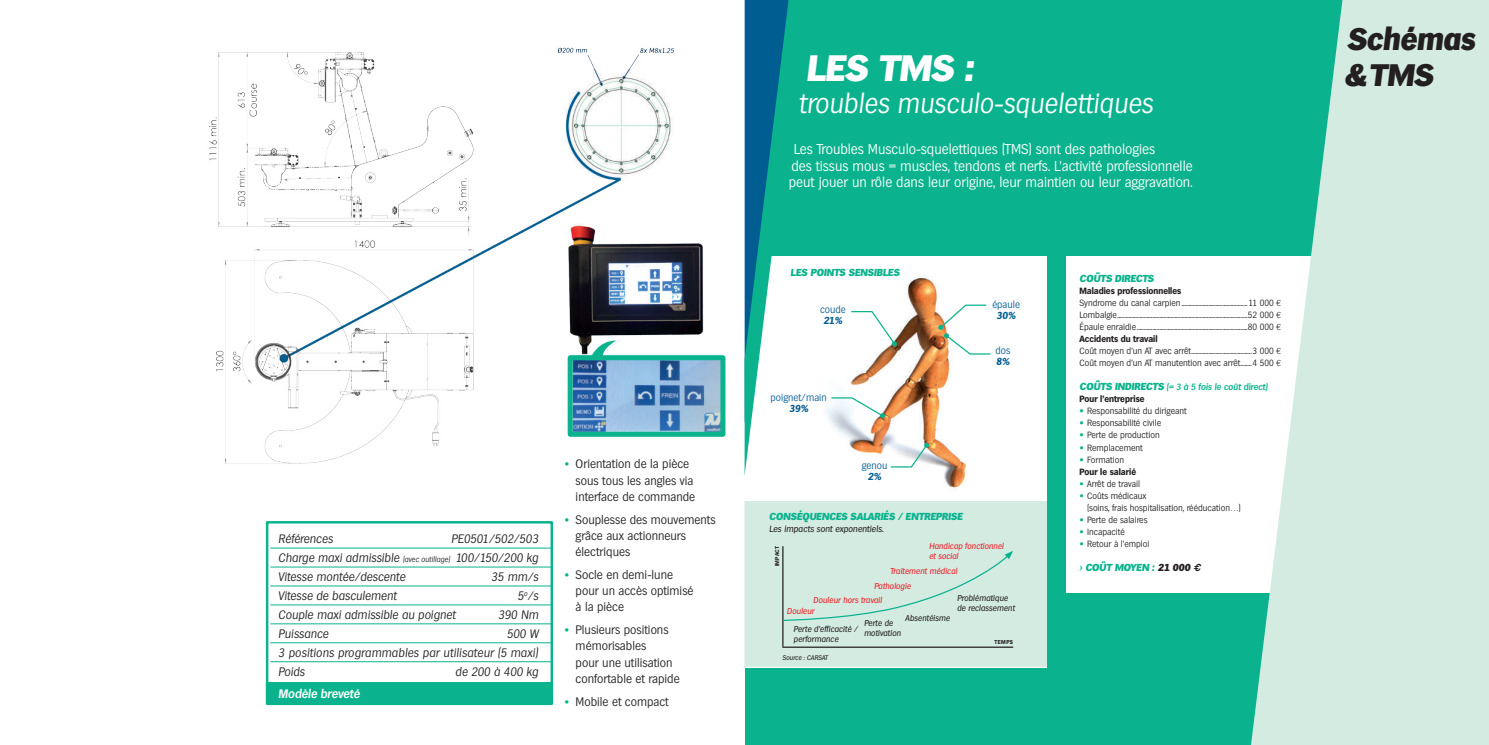
<style>
.page{position:relative;width:1489px;height:745px;background:#fff}
.page>*{position:absolute;margin:0;border:0;box-sizing:border-box;transform-origin:0 0}
.t1{font:italic 800 35.62px "Hamburg";color:#fff}
.t2{font:italic 800 30.12px/36.1px "Hamburg";color:#231f20}
.t3{font:italic 300 26.88px "Hamburg";color:#fff}
.t4{font:300 13.75px/16.5px "Hamburg";color:#fff}
.t5{font:300 11.88px/16px "Hamburg";color:#231f20}
.t6{font:italic 300 11.88px/18.9px "Hamburg";color:#231f20;text-align:justify}
.t7{font:italic 600 11.88px "Hamburg";color:#fff}
.t8{font:italic 800 9.88px "Hamburg";color:#0ab38d}
.t9{font:300 9.88px "Hamburg";color:#005d91}
.t10{font:italic 700 9.88px "Hamburg";color:#005d91}
.t11{font:300 8.75px/12px "Hamburg";color:#231f20}
.t12{font:italic 600 8.75px/12px "Hamburg";color:#0ab38d}
.t13{font:italic 8.75px "Hamburg";color:#231f20}
.t14{font:700 8.75px/12px "Hamburg";color:#231f20}
.t15{font:italic 8.25px/9.9px "Hamburg";color:#231f20}
.t16{font:italic 8.25px/9.9px "Hamburg";color:#ee1d23}
.t17{font:italic 6.5px "Hamburg";color:#231f20}
.t18{font:700 5.5px "Hamburg";letter-spacing:.06em;color:#231f20}
.s1{font-size:7.5px}
.s2{font-family:"Arial";font-weight:700;color:#0ab38d}
.s3{font-weight:700}
.s4{font-family:"Helvetica"}
.s5{font-weight:800;font-size:9.88px}
.s6{font-weight:700;font-style:normal;color:#231f20}
.s7{font-family:"Helvetica";color:#0ab38d}
.s8{font-family:"Helvetica";font-weight:300;color:#0ab38d}
.s9{font-weight:300}
.s10{color:#231f20}
.s11{font-family:"Helvetica";font-weight:700;color:#231f20}
</style>
<div class="page">
<div style="left:744px;top:0;width:650px;height:744px;background:#0ab38d"></div>
<div style="left:1066px;top:256px;width:328px;height:336px;background:#fff"></div>
<div style="left:744px;top:256px;width:302px;height:411px;background:#fff"></div>
<div style="left:744px;top:501px;width:302px;height:165px;background:#d4ebe2"></div>
<svg style="left:1250px;top:0;width:238px;height:744px;fill:#d4ebe2"></svg>
<img style="left:825px;top:274px;width:142px;height:214px">
<svg style="left:850px;top:310px;width:46px;height:36px"></svg>
<svg style="left:889px;top:442px;width:40px;height:26px"></svg>
<svg style="left:830px;top:396px;width:55px;height:22px"></svg>
<svg style="left:938px;top:304px;width:53px;height:51px"></svg>
<hr style="left:782px;top:546px;width:1px;height:100px;background:#231f20">
<hr style="left:782px;top:646px;width:231px;height:1px;background:#231f20">
<svg style="left:782px;top:550px;width:231px;height:71px"></svg>
<img style="left:209px;top:47px;width:356px;height:417px">
<svg style="left:565px;top:0;width:224px;height:475px"></svg>
<svg style="left:265px;top:521px;width:289px;height:184px"></svg>
<div style="left:266px;top:681px;width:287px;height:21px;background:#0ab38d"></div>
<hr style="left:270px;top:547px;width:281px;height:1px;background:#0ab38d">
<hr style="left:270px;top:566px;width:281px;height:1px;background:#0ab38d">
<hr style="left:270px;top:585px;width:281px;height:1px;background:#0ab38d">
<hr style="left:270px;top:604px;width:281px;height:1px;background:#0ab38d">
<hr style="left:270px;top:623px;width:281px;height:1px;background:#0ab38d">
<hr style="left:270px;top:642px;width:281px;height:1px;background:#0ab38d">
<hr style="left:270px;top:661px;width:281px;height:1px;background:#0ab38d">
<h3 class="t6" style="left:278px;top:529px;width:56px">Références</h3>
<h3 class="t6" style="left:278px;top:529px;width:262px;text-indent:173px">PE0501/502/503<br>Charge maxi admissible <span class="s1">(avec outillage)</span> 100/150/200 kg Vitesse montée/descente</h3>
<h3 class="t6" style="left:491px;top:566px;width:49px">35 mm/s</h3>
<h3 class="t6" style="left:278px;top:585px;width:120px">Vitesse de basculement</h3>
<h3 class="t6" style="left:517px;top:585px;width:22px">5<sup>o</sup>/s</h3>
<h3 class="t6" style="left:278px;top:604px;width:179px">Couple maxi admissible au poignet</h3>
<h3 class="t6" style="left:498px;top:604px;width:42px">390 Nm</h3>
<h3 class="t6" style="left:278px;top:623px;width:52px">Puissance</h3>
<h3 class="t6" style="left:278px;top:623px;width:262px;text-indent:228px">500 W 3 positions programmables par utilisateur (5 maxi)<br>Poids</h3>
<h3 class="t6" style="left:455px;top:661px;width:85px">de 200 à 400 kg</h3>
<h3 class="t7" style="left:278px;top:686px;width:83px">Modèle breveté</h3>
<h3 class="t5" style="left:575px;top:456px;width:121px;text-indent:-11px"><span class="s2">•</span> Orientation de la pièce sous tous les angles via interface de commande</h3>
<h3 class="t5" style="left:575px;top:511px;width:141px;text-indent:-11px"><span class="s2">•</span> Souplesse des mouvements grâce aux actionneurs électriques</h3>
<h3 class="t5" style="left:575px;top:566px;width:119px;text-indent:-11px"><span class="s2">•</span> Socle en demi-lune pour un accès optimisé à la pièce</h3>
<h3 class="t5" style="left:575px;top:621px;width:105px;text-indent:-11px"><span class="s2">•</span> Plusieurs positions mémorisables<br>pour une utilisation confortable et rapide</h3>
<h3 class="t5" style="left:565px;top:693px;width:105px"><span class="s2">•</span> Mobile et compact</h3>
<h1 class="t1" style="left:806px;top:46px;width:168px">LES TMS :</h1>
<h3 class="t3" style="left:798px;top:87px;width:356px">troubles musculo-squelettiques</h3>
<h3 class="t4" style="left:788px;top:141px;width:405px;text-indent:5px">Les Troubles Musculo-squelettiques (TMS) sont des pathologies<br>des tissus mous = muscles, tendons et nerfs. L’activité professionnelle peut jouer un rôle dans leur origine, leur maintien ou leur aggravation.</h3>
<p class="t8" style="left:790px;top:266px;width:111px">LES POINTS SENSIBLES</p>
<p class="t9" style="left:820px;top:303px;width:27px">coude</p>
<p class="t10" style="left:823px;top:314px;width:20px">21%</p>
<p class="t9" style="left:770px;top:391px;width:58px">poignet/main</p>
<p class="t10" style="left:789px;top:402px;width:21px">39%</p>
<p class="t9" style="left:861px;top:459px;width:27px">genou</p>
<p class="t10" style="left:867px;top:470px;width:15px">2%</p>
<p class="t8" style="left:769px;top:510px;width:195px">CONSÉQUENCES SALARIÉS / ENTREPRISE</p>
<p class="t13" style="left:769px;top:523px;width:116px">Les impacts sont exponentiels.</p>
<p class="t9" style="left:992px;top:298px;width:29px">épaule</p>
<p class="t10" style="left:996px;top:309px;width:21px">30%</p>
<p class="t9" style="left:995px;top:344px;width:16px">dos</p>
<p class="t10" style="left:996px;top:355px;width:15px">8%</p>
<p class="t18" style="left:774px;top:566px;width:22px;rotate:-90deg">IMPACT</p>
<p class="t16" style="left:929px;top:540px;width:76px">Handicap fonctionnel et social</p>
<p class="t16" style="left:890px;top:565px;width:69px">Traitement médical</p>
<p class="t16" style="left:874px;top:580px;width:38px">Pathologie</p>
<p class="t15" style="left:957px;top:593px;width:59px">Problématique de reclassement</p>
<p class="t18" style="left:994px;top:638px;width:20px">TEMPS</p>
<p class="t16" style="left:813px;top:594px;width:70px">Douleur hors travail</p>
<p class="t16" style="left:787px;top:605px;width:29px">Douleur</p>
<p class="t15" style="left:793px;top:623px;width:66px">Perte d’efficacité / performance</p>
<p class="t17" style="left:782px;top:653px;width:47px">Source : CARSAT</p>
<p class="t15" style="left:905px;top:612px;width:46px">Absentéisme</p>
<p class="t15" style="left:864px;top:617px;width:38px">Perte de motivation</p>
<p class="t8" style="left:1079px;top:272px;width:76px">COÛTS DIRECTS</p>
<p class="t11" style="left:1079px;top:284px;width:203px"><span class="s3">Maladies professionnelles<br></span>Syndrome du canal carpien...............................................11 000 <span class="s4">€ </span>Lombalgie.............................................................................................52 000 <span class="s4">€ </span>Épaule enraidie...............................................................................80 000 <span class="s4">€ </span><span class="s3">Accidents du travail<br></span>Coût moyen d’un AT avec arrêt...........................................3 000 <span class="s4">€ </span>Coût moyen d’un AT manutention avec arrêt........4 500 <span class="s4">€</span></p>
<p class="t12" style="left:1079px;top:381px;width:190px"><span class="s5">COÛTS INDIRECTS</span> (= 3 à 5 fois le coût direct)<br><span class="s6">Pour l’entreprise</span></p>
<p class="t11" style="left:1079px;top:405px;width:109px"><span class="s7">•</span> Responsabilité du dirigeant</p>
<p class="t11" style="left:1079px;top:417px;width:83px"><span class="s7">•</span> Responsabilité civile</p>
<p class="t11" style="left:1079px;top:429px;width:82px"><span class="s7">•</span> Perte de production</p>
<p class="t11" style="left:1079px;top:441px;width:65px"><span class="s7">•</span> Remplacement</p>
<p class="t14" style="left:1079px;top:453px;width:58px"><span class="s8">•</span> <span class="s9">Formation<br></span>Pour le salarié</p>
<p class="t11" style="left:1079px;top:477px;width:62px"><span class="s7">•</span> Arrêt de travail</p>
<p class="t11" style="left:1087px;top:489px;width:155px;text-indent:-8px"><span class="s7">•</span> Coûts médicaux<br>(soins, frais hospitalisation, rééducation…)</p>
<p class="t11" style="left:1079px;top:513px;width:69px"><span class="s7">•</span> Perte de salaires</p>
<p class="t11" style="left:1079px;top:525px;width:47px"><span class="s7">•</span> Incapacité</p>
<p class="t11" style="left:1079px;top:537px;width:71px"><span class="s7">•</span> Retour à l’emploi</p>
<p class="t8" style="left:1079px;top:561px;width:122px">&gt; COÛT MOYEN : <span class="s10">21 000</span> <span class="s11">€</span></p>
<h2 class="t2" style="left:1343px;top:20px;width:132px">Schémas &amp; TMS</h2>
</div>
